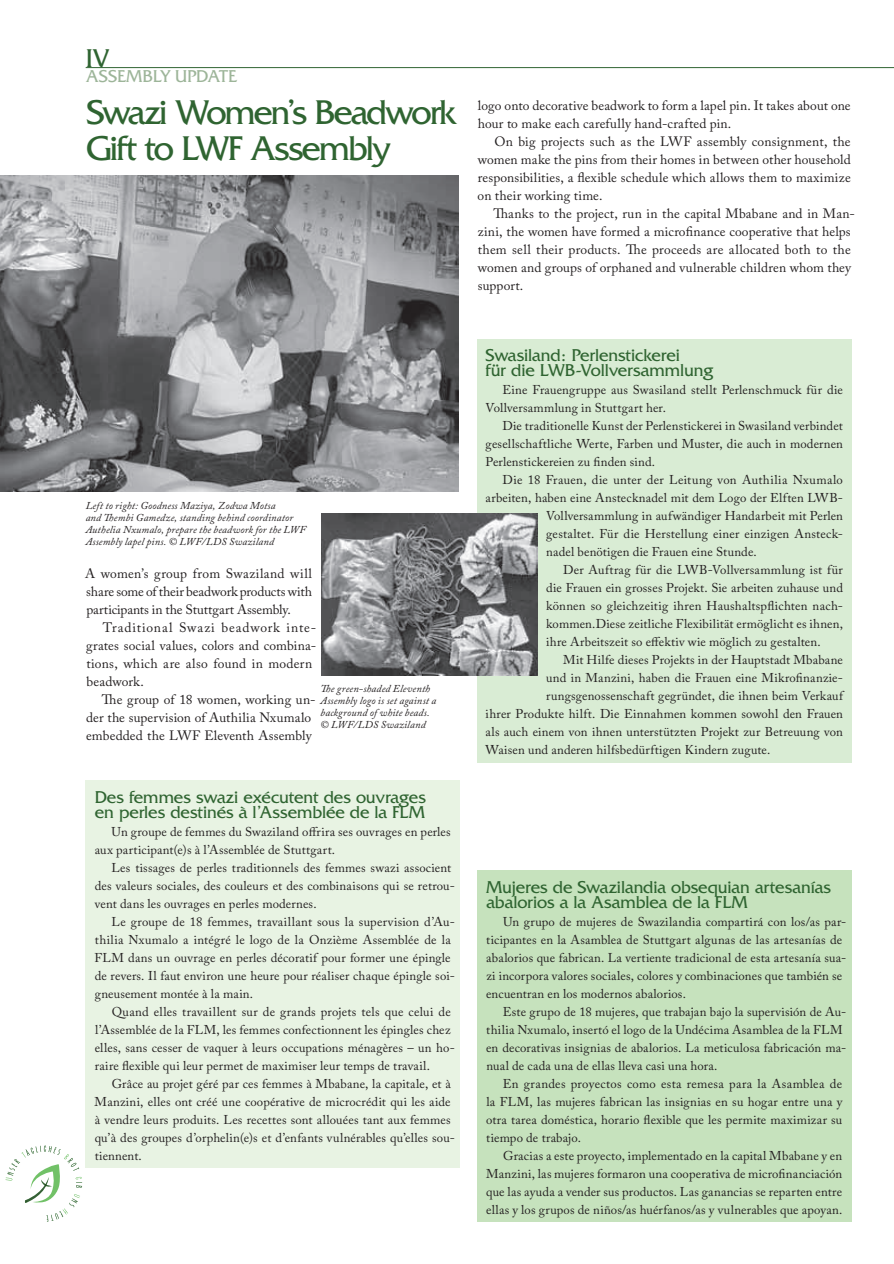
<style>
.page{position:relative;width:894px;height:1264px;background:#fff}
.page>*{position:absolute;margin:0;border:0;box-sizing:border-box;transform-origin:0 0}
.t1{font:36px/36px "Friz Quadrata";letter-spacing:-.05em;color:#2f6431}
.t2{font:27px "Friz Quadrata";color:#2f6431}
.t3{font:18px/15px "Friz Quadrata";letter-spacing:-.005em;color:#2f6431}
.t4{font:18px "Friz Quadrata";color:#9db599}
.t5{font:13.5px/18px "Adobe Caslon Pro";letter-spacing:.01em;color:#231f20}
.t6{font:12.75px/18px "Adobe Caslon Pro";letter-spacing:.015em;color:#231f20}
.t7{font:italic 10.5px/12px "Adobe Caslon Pro";letter-spacing:.015em;color:#231f20}
</style>
<div class="page">
<hr style="left:86px;top:67px;width:807px;height:1px;background:#2f6431">
<svg style="left:6px;top:1146px;width:76px;height:76px"></svg>
<div style="left:86px;top:781px;width:374px;height:387px;background:#e8f3e3"></div>
<div style="left:477px;top:871px;width:374px;height:351px;background:#c6e2bd"></div>
<img style="left:0;top:175px;width:458px;height:316px">
<div style="left:477px;top:339px;width:374px;height:423px;background:#d9ecd4"></div>
<img style="left:321px;top:513px;width:216px;height:162px">
<h2 class="t2" style="left:86px;top:43px;width:25px">IV</h2>
<h3 class="t4" style="left:86px;top:66px;width:25px">Assembl</h3>
<h3 class="t4" style="left:160px;top:66px;width:38px">y Update</h3>
<h1 class="t1" style="left:86px;top:95px;width:371px">Swazi Women’s Beadwork<br>Gift to LWF Assembly</h1>
<p class="t5" style="left:477px;top:96px;width:374px">logo onto decorative beadwork to form a lapel pin. It takes about one hour to make each carefully hand-crafted pin.</p>
<p class="t5" style="left:477px;top:132px;width:374px;text-align:justify;text-indent:17px">On big projects such as the LWF assembly consignment, the women make the pins from their homes in between other household responsibilities, a flexible schedule which allows them to maximize on their working time.</p>
<p class="t5" style="left:477px;top:204px;width:378px;text-indent:16px">Thanks to the project, run in the capital Mbabane and in Man&shy;zini, the women have formed a microfinance cooperative that helps them sell their products. The proceeds are allocated both to the women and groups of orphaned and vulnerable children whom they support.</p>
<p class="t7" style="left:86px;top:500px;width:222px">Left to right: Goodness Maziya, Zodwa Motsa<br>and Thembi Gamedze, standing behind coordinator Authelia Nxumalo, prepare the beadwork for the LWF Assembly lapel pins. © LWF/LDS Swaziland</p>
<p class="t5" style="left:85px;top:564px;width:228px;text-align:justify">A women’s group from Swaziland will share some of their beadwork products with participants in the Stuttgart Assembly.</p>
<p class="t5" style="left:86px;top:618px;width:231px;text-indent:16px">Traditional Swazi beadwork inte&shy;grates social values, colors and combina&shy;tions, which are also found in modern beadwork.</p>
<p class="t5" style="left:86px;top:690px;width:231px;text-indent:16px">The group of 18 women, working un&shy;der the supervision of Authilia Nxumalo embedded the LWF Eleventh Assembly</p>
<p class="t7" style="left:320px;top:682px;width:117px">The green-shaded Eleventh<br>Assembly logo is set against a background of white beads. © LWF/LDS Swaziland</p>
<h3 class="t3" style="left:95px;top:790px;width:332px">Des femmes swazi exécutent des ouvrages en perles destinés à l’Assemblée de la FLM</h3>
<p class="t6" style="left:95px;top:822px;width:357px;text-indent:17px">Un groupe de femmes du Swaziland offrira ses ouvrages en perles aux participant(e)s à l’Assemblée de Stuttgart.</p>
<p class="t6" style="left:95px;top:858px;width:361px;text-indent:17px">Les tissages de perles traditionnels des femmes swazi associent des valeurs sociales, des couleurs et des combinaisons qui se retrou&shy;vent dans les ouvrages en perles modernes.</p>
<p class="t6" style="left:94px;top:912px;width:362px;text-indent:17px">Le groupe de 18 femmes, travaillant sous la supervision d’Au&shy;thilia Nxumalo a intégré le logo de la Onzième Assemblée de la FLM dans un ouvrage en perles décoratif pour former une épingle de revers. Il faut environ une heure pour réaliser chaque épingle soi&shy;gneusement montée à la main.</p>
<p class="t6" style="left:95px;top:1002px;width:361px;text-indent:17px">Quand elles travaillent sur de grands projets tels que celui de l’Assemblée de la FLM, les femmes confectionnent les épingles chez elles, sans cesser de vaquer à leurs occupations ménagères – un ho&shy;raire flexible qui leur permet de maximiser leur temps de travail.</p>
<p class="t6" style="left:95px;top:1074px;width:361px;text-indent:17px">Grâce au projet géré par ces femmes à Mbabane, la capitale, et à Manzini, elles ont créé une coopérative de microcrédit qui les aide à vendre leurs produits. Les recettes sont allouées tant aux femmes qu’à des groupes d’orphelin(e)s et d’enfants vulnérables qu’elles sou&shy;tiennent.</p>
<h3 class="t3" style="left:485px;top:348px;width:229px">Swasiland: Perlenstickerei<br>für die LWB-Vollversammlung</h3>
<p class="t6" style="left:485px;top:380px;width:359px;text-indent:17px">Eine Frauengruppe aus Swasiland stellt Perlenschmuck für die<br>Vollversammlung in Stuttgart her.</p>
<p class="t6" style="left:485px;top:416px;width:359px;text-align:justify;text-indent:17px">Die traditionelle Kunst der Perlenstickerei in Swasiland verbindet gesellschaftliche Werte, Farben und Muster, die auch in modernen Perlenstickereien zu finden sind.</p>
<p class="t6" style="left:502px;top:470px;width:342px">Die 18 Frauen, die unter der Leitung von Authilia Nxumalo</p>
<p class="t6" style="left:485px;top:488px;width:359px">arbeiten, haben eine Anstecknadel mit dem Logo der Elften LWB-</p>
<p class="t6" style="left:546px;top:506px;width:298px">Vollversammlung in aufwändiger Handarbeit mit Perlen</p>
<p class="t6" style="left:546px;top:524px;width:298px">gestaltet. Für die Herstellung einer einzigen Ansteck-</p>
<p class="t6" style="left:546px;top:542px;width:212px">nadel benötigen die Frauen eine Stunde.</p>
<p class="t6" style="left:563px;top:560px;width:281px">Der Auftrag für die LWB-Vollversammlung ist für</p>
<p class="t6" style="left:546px;top:578px;width:298px">die Frauen ein grosses Projekt. Sie arbeiten zuhause und</p>
<p class="t6" style="left:546px;top:596px;width:298px">können so gleichzeitig ihren Haushaltspflichten nach-</p>
<p class="t6" style="left:546px;top:614px;width:298px">kommen.Diese zeitliche Flexibilität ermöglicht es ihnen,</p>
<p class="t6" style="left:546px;top:632px;width:276px">ihre Arbeitszeit so effektiv wie möglich zu gestalten.</p>
<p class="t6" style="left:563px;top:650px;width:281px">Mit Hilfe dieses Projekts in der Hauptstadt Mbabane</p>
<p class="t6" style="left:546px;top:668px;width:298px">und in Manzini, haben die Frauen eine Mikrofinanzie-</p>
<p class="t6" style="left:546px;top:686px;width:298px">rungsgenossenschaft gegründet, die ihnen beim Verkauf</p>
<p class="t6" style="left:485px;top:704px;width:359px">ihrer Produkte hilft. Die Einnahmen kommen sowohl den Frauen</p>
<p class="t6" style="left:485px;top:722px;width:359px">als auch einem von ihnen unterstützten Projekt zur Betreuung von</p>
<p class="t6" style="left:485px;top:740px;width:286px">Waisen und anderen hilfsbedürftigen Kindern zugute.</p>
<h3 class="t3" style="left:486px;top:880px;width:346px">Mujeres de Swazilandia obsequian artesanías abalorios a la Asamblea de la FLM</h3>
<p class="t6" style="left:486px;top:912px;width:361px;text-indent:17px">Un grupo de mujeres de Swazilandia compartirá con los/as par&shy;ticipantes en la Asamblea de Stuttgart algunas de las artesanías de abalorios que fabrican. La vertiente tradicional de esta artesanía sua&shy;zi incorpora valores sociales, colores y combinaciones que también se encuentran en los modernos abalorios.</p>
<p class="t6" style="left:486px;top:1002px;width:361px;text-indent:17px">Este grupo de 18 mujeres, que trabajan bajo la supervisión de Au&shy;thilia Nxumalo, insertó el logo de la Undécima Asamblea de la FLM en decorativas insignias de abalorios. La meticulosa fabricación ma&shy;nual de cada una de ellas lleva casi una hora.</p>
<p class="t6" style="left:486px;top:1074px;width:358px;text-align:justify;text-indent:17px">En grandes proyectos como esta remesa para la Asamblea de la FLM, las mujeres fabrican las insignias en su hogar entre una y otra tarea doméstica, horario flexible que les permite maximizar su tiempo de trabajo.</p>
<p class="t6" style="left:486px;top:1146px;width:358px;text-align:justify;text-indent:17px">Gracias a este proyecto, implementado en la capital Mbabane y en Manzini, las mujeres formaron una cooperativa de microfinanciación que las ayuda a vender sus productos. Las ganancias se reparten entre ellas y los grupos de niños/as huérfanos/as y vulnerables que apoyan.</p>
</div>
